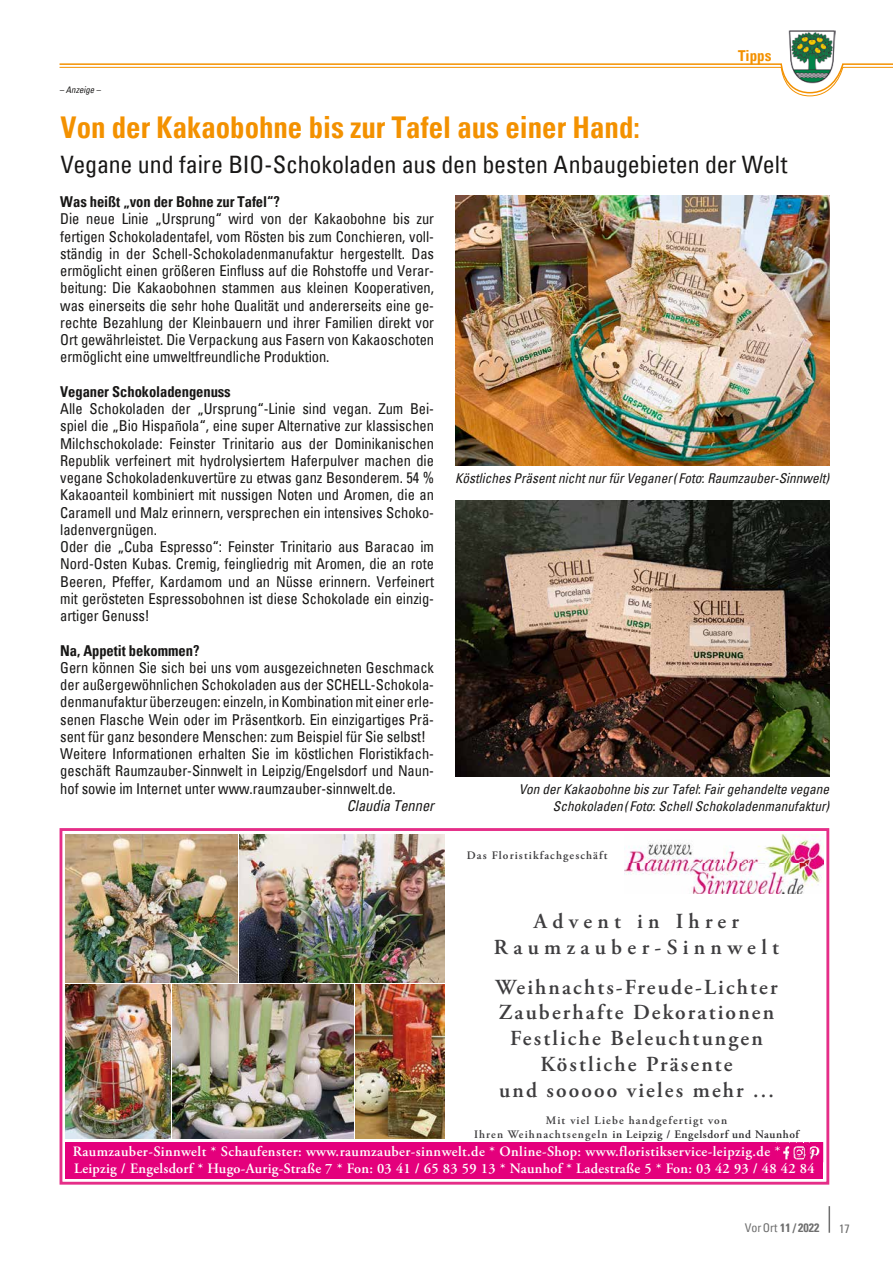
<style>
.page{position:relative;width:893px;height:1263px;background:#fff}
.page>*{position:absolute;margin:0;border:0;box-sizing:border-box;transform-origin:0 0}
.t1{font:700 condensed 30px "Univers";color:#f39100;scale:.96 1}
.t2{font:condensed 24px "Univers";letter-spacing:-.005em;color:#181716}
.t3{font:600 21.45px/25.7px "Adobe Garamond Pro";letter-spacing:.1em;color:#3e3d3f;text-align:center}
.t4{font:600 21.45px/25.7px "Adobe Garamond Pro";letter-spacing:.25em;color:#3e3d3f;text-align:center}
.t5{font:condensed 15px/17.2px "Univers";letter-spacing:-.005em;color:#181716}
.t6{font:700 condensed 15px "Univers";letter-spacing:-.005em;color:#181716}
.t7{font:italic condensed 15px "Univers";letter-spacing:-.005em;color:#181716}
.t8{font:700 condensed 15px "Univers";color:#f39100}
.t9{font:600 14.25px/17.1px "Adobe Garamond Pro";letter-spacing:.03em;color:#fff}
.t10{font:italic condensed 13.5px/17.2px "Univers";color:#181716;text-align:right}
.t11{font:700 condensed 12px "Univers";color:#6e6e6e}
.t12{font:condensed 12px "Univers";color:#6e6e6e}
.t13{font:600 11.4px/13.6px "Adobe Garamond Pro";letter-spacing:.1em;color:#3e3d3f;text-align:center}
.t14{font:italic condensed 9px "Univers";color:#181716}
.s1{color:#2e2d2f}
.s2{font-weight:400}
</style>
<div class="page">
<img style="left:788px;top:30px;width:47px;height:33px">
<svg style="left:59px;top:63px;width:834px;height:33px"></svg>
<svg style="left:829px;top:1206px;width:1px;height:27px"></svg>
<div style="left:60px;top:828px;width:769px;height:356px;border:3px solid #e52e88"></div>
<img style="left:240px;top:834px;width:204px;height:148px">
<img style="left:173px;top:984px;width:180px;height:154px">
<img style="left:66px;top:984px;width:105px;height:154px">
<img style="left:66px;top:834px;width:172px;height:148px">
<div style="left:66px;top:1142px;width:757px;height:36px;background:#e4007c"></div>
<img style="left:625px;top:834px;width:198px;height:60px">
<img style="left:783px;top:1142px;width:41px;height:20px">
<img style="left:776px;top:1146px;width:4px;height:5px">
<img style="left:789px;top:1143px;width:7px;height:19px">
<img style="left:804px;top:1142px;width:19px;height:20px">
<svg style="left:776px;top:1142px;width:34px;height:1px"></svg>
<svg style="left:783px;top:1154px;width:32px;height:2px"></svg>
<img style="left:355px;top:984px;width:89px;height:154px">
<img style="left:455px;top:500px;width:374px;height:276px">
<img style="left:455px;top:196px;width:374px;height:270px">
<p class="t8" style="left:738px;top:46px;width:35px">Tipps</p>
<p class="t14" style="left:60px;top:84px;width:43px">– Anzeige –</p>
<h1 class="t1" style="left:61px;top:109px;width:605px">Von der Kakaobohne bis zur Tafel aus einer Hand:</h1>
<h2 class="t2" style="left:61px;top:148px;width:728px">Vegane und faire BIO-Schokoladen aus den besten Anbaugebieten der Welt</h2>
<p class="t6" style="left:60px;top:192px;width:221px">Was heißt „von der Bohne zur Tafel“?</p>
<p class="t5" style="left:60px;top:210px;width:375px;text-align:justify">Die neue Linie „Ursprung“ wird von der Kakaobohne bis zur fertigen Schokoladentafel, vom Rösten bis zum Conchieren, voll&shy;ständig in der Schell-Schokoladenmanufaktur hergestellt. Das ermöglicht einen größeren Einfluss auf die Rohstoffe und Verar&shy;beitung: Die Kakaobohnen stammen aus kleinen Kooperativen, was einerseits die sehr hohe Qualität und andererseits eine ge&shy;rechte Bezahlung der Kleinbauern und ihrer Familien direkt vor Ort gewährleistet. Die Verpackung aus Fasern von Kakaoschoten ermöglicht eine umweltfreundliche Produktion.</p>
<p class="t6" style="left:60px;top:382px;width:172px">Veganer Schokoladengenuss</p>
<p class="t5" style="left:60px;top:400px;width:375px">Alle Schokoladen der „Ursprung“-Linie sind vegan. Zum Bei&shy;spiel die „Bio Hispañola“, eine super Alternative zur klassischen Milchschokolade: Feinster Trinitario aus der Dominikanischen Republik verfeinert mit hydrolysiertem Haferpulver machen die vegane Schokoladenkuvertüre zu etwas ganz Besonderem. 54 % Kakaoanteil kombiniert mit nussigen Noten und Aromen, die an Caramell und Malz erinnern, versprechen ein intensives Schoko&shy;ladenvergnügen.<br>Oder die „Cuba Espresso“: Feinster Trinitario aus Baracao im Nord-Osten Kubas. Cremig, feingliedrig mit Aromen, die an rote Beeren, Pfeffer, Kardamom und an Nüsse erinnern. Verfeinert mit gerösteten Espressobohnen ist diese Schokolade ein einzig&shy;artiger Genuss!</p>
<p class="t6" style="left:60px;top:641px;width:141px">Na, Appetit bekommen?</p>
<p class="t5" style="left:60px;top:658px;width:375px">Gern können Sie sich bei uns vom ausgezeichneten Geschmack der außergewöhnlichen Schokoladen aus der SCHELL-Schokola&shy;denmanufaktur überzeugen: einzeln, in Kombination mit einer erle&shy;senen Flasche Wein oder im Präsentkorb. Ein einzigartiges Prä&shy;sent für ganz besondere Menschen: zum Beispiel für Sie selbst!<br>Weitere Informationen erhalten Sie im köstlichen Floristikfach&shy;geschäft Raumzauber-Sinnwelt in Leipzig/Engelsdorf und Naun&shy;hof sowie im Internet unter www.raumzauber-sinnwelt.de.</p>
<p class="t7" style="left:347px;top:796px;width:89px">Claudia Tenner</p>
<p class="t10" style="left:455px;top:469px;width:376px">Köstliches Präsent nicht nur für Veganer (Foto: Raumzauber-Sinnwelt)</p>
<p class="t10" style="left:519px;top:780px;width:312px">Von der Kakaobohne bis zur Tafel: Fair gehandelte vegane<br>Schokoladen (Foto: Schell Schokoladenmanufaktur)</p>
<p class="t13" style="left:467px;top:849px;width:142px">Das Floristikfachgeschäft</p>
<h3 class="t4" style="left:494px;top:909px;width:287px">Advent in Ihrer<br>Raumzauber-Sinnwelt</h3>
<h3 class="t3" style="left:495px;top:974px;width:284px">Weihnachts-Freude-Lichter<br>Zauberhafte Dekorationen<br>Festliche Beleuchtungen<br>Köstliche Präsente<br>und sooooo vieles mehr ...</h3>
<p class="t13" style="left:474px;top:1114px;width:326px">Mit viel Liebe handgefertigt von<br>Ihren Weihnachtsengeln <span class="s1">in Leipzig / Engelsdorf und Naunhof</span></p>
<p class="t9" style="left:73px;top:1143px;width:743px">Raumzauber-Sinnwelt * Schaufenster: www.raumzauber-sinnwelt.de * Online-Shop: www.floristikservice-leipzig.de *<br>Leipzig / Engelsdorf * Hugo-Aurig-Straße 7 * Fon: 03 41 / 65 83 59 13 * Naunhof * Ladestraße 5 * Fon: 03 42 93 / 48 42 84</p>
<p class="t11" style="left:745px;top:1221px;width:76px"><span class="s2">VorOrt</span> 11 / 2022</p>
<p class="t12" style="left:839px;top:1221px;width:12px">17</p>
</div>
